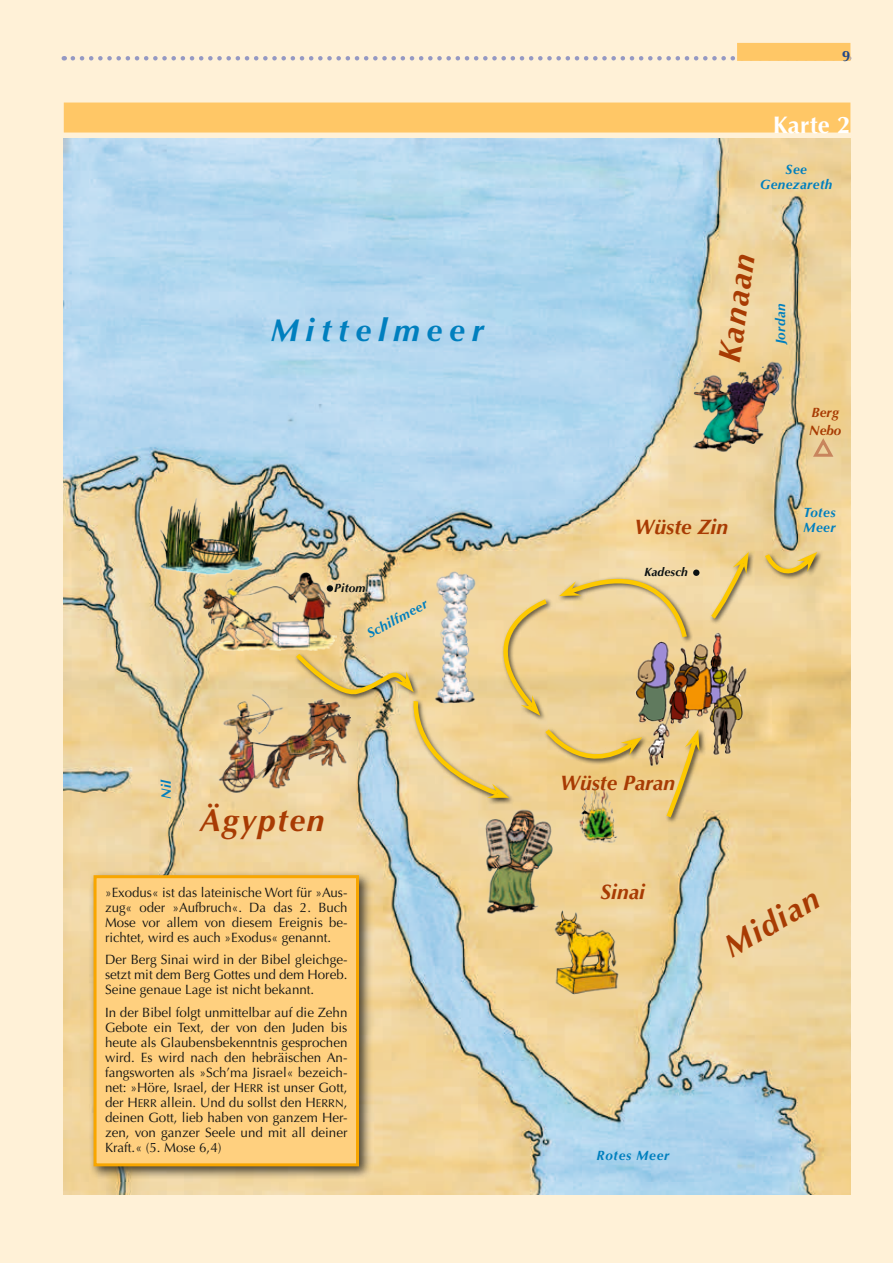
<style>
.page{position:relative;width:893px;height:1263px;background:#fff1d7}
.page>*{position:absolute;margin:0;border:0;box-sizing:border-box;transform-origin:0 0}
.t1{font:italic 700 31.8px "Optima LT";color:#a83b03}
.t2{font:italic 700 31.65px "Optima LT";letter-spacing:.21em;color:#007fbe}
.t3{font:italic 700 31.65px "Optima LT";letter-spacing:.05em;color:#a83b03}
.t4{font:700 24px "Optima LT";color:#fff}
.t5{font:italic 700 21px "Optima LT";color:#a83b03}
.t6{font:700 15px "Optima LT";color:#214788}
.t7{font:13.5px/15px "Optima LT";color:#131413;text-align:justify}
.t8{font:italic 700 13.5px/15px "Optima LT";letter-spacing:.03em;color:#007fbe;text-align:center}
.t9{font:italic 700 13.5px "Optima LT";letter-spacing:.05em;color:#007fbe}
.t10{font:italic 700 13.5px/18px "Optima LT";color:#a83b03}
.t11{font:italic 700 12px "Optima LT";letter-spacing:.01em;color:#0b1113}
.s1{font-size:11.25px}
</style>
<div class="page">
<svg style="left:73px;top:56px;width:662px;height:5px"></svg>
<div style="left:737px;top:43px;width:113px;height:18px;background:#ffc766"></div>
<img style="left:64px;top:138px;width:786px;height:1057px">
<div style="left:64px;top:103px;width:786px;height:30px;background:#ffc766"></div>
<img style="left:195px;top:562px;width:98px;height:91px">
<img style="left:155px;top:494px;width:109px;height:88px">
<img style="left:684px;top:358px;width:103px;height:95px">
<img style="left:483px;top:821px;width:72px;height:97px">
<img style="left:575px;top:821px;width:47px;height:27px">
<img style="left:551px;top:910px;width:70px;height:86px">
<img style="left:700px;top:631px;width:52px;height:136px">
<div style="left:664px;top:728px;width:42px;height:95px;background:#131413;opacity:.75"></div>
<div style="left:709px;top:550px;width:46px;height:75px;background:#131413;opacity:.75"></div>
<svg style="left:708px;top:552px;width:41px;height:70px"></svg>
<div style="left:763px;top:550px;width:60px;height:30px;background:#131413;opacity:.75"></div>
<svg style="left:762px;top:551px;width:55px;height:36px"></svg>
<div style="left:89px;top:870px;width:283px;height:310px;background:#131413;opacity:.75"></div>
<div style="left:95px;top:877px;width:262px;height:288px;background:#ffd07f"></div>
<div style="left:94px;top:875px;width:265px;height:291px;border:3px solid #f8a600"></div>
<svg style="left:293px;top:552px;width:407px;height:269px"></svg>
<img style="left:432px;top:571px;width:46px;height:134px">
<img style="left:216px;top:690px;width:135px;height:104px">
<div style="left:327px;top:585px;width:6px;height:7px;background:#0b1113;border-radius:50%"></div>
<div style="left:693px;top:569px;width:6px;height:7px;background:#0b1113;border-radius:50%"></div>
<svg style="left:810px;top:437px;width:26px;height:21px"></svg>
<h2 class="t2" style="left:271px;top:311px;width:215px">Mittelmeer</h2>
<p class="t11" style="left:334px;top:581px;width:33px">Pitom</p>
<p class="t8" style="left:364px;top:628px;width:68px;rotate:-28deg">Schilfmeer</p>
<p class="t8" style="left:159px;top:799px;width:21px;rotate:-90deg">Nil</p>
<h2 class="t3" style="left:200px;top:801px;width:126px">Ägypten</h2>
<p class="t7" style="left:105px;top:885px;width:244px">»Exodus« ist das lateinische Wort für »Aus&shy;zug« oder »Aufbruch«. Da das 2. Buch Mose vor allem von diesem Ereignis be&shy;richtet, wird es auch »Exodus« genannt.</p>
<p class="t7" style="left:105px;top:952px;width:244px">Der Berg Sinai wird in der Bibel gleichge&shy;setzt mit dem Berg Gottes und dem Horeb.<br>Seine genaue Lage ist nicht bekannt.</p>
<p class="t7" style="left:105px;top:1005px;width:244px">In der Bibel folgt unmittelbar auf die Zehn Gebote ein Text, der von den Juden bis heute als Glaubensbekenntnis gesprochen wird. Es wird nach den hebräischen An&shy;fangsworten als »Sch’ma Jisrael« bezeich&shy;net: »Höre, Israel, der H<span class="s1">ERR</span> ist unser Gott, der H<span class="s1">ERR</span> allein. Und du sollst den H<span class="s1">ERRN</span>, deinen Gott, lieb haben von ganzem Her&shy;zen, von ganzer Seele und mit all deiner Kraft.« (5. Mose 6,4)</p>
<p class="t6" style="left:842px;top:47px;width:10px">9</p>
<h3 class="t4" style="left:773px;top:110px;width:79px">Karte 2</h3>
<p class="t8" style="left:760px;top:162px;width:74px">See<br>Genezareth</p>
<h1 class="t1" style="left:710px;top:360px;width:111px;rotate:-82deg">Kanaan</h1>
<p class="t8" style="left:773px;top:344px;width:43px;rotate:-90deg">Jordan</p>
<p class="t10" style="left:809px;top:403px;width:34px">Berg<br>Nebo</p>
<h3 class="t5" style="left:635px;top:514px;width:95px">Wüste Zin</h3>
<p class="t11" style="left:644px;top:565px;width:45px">Kadesch</p>
<p class="t8" style="left:804px;top:505px;width:33px;text-align:left">Totes<br>Meer</p>
<h3 class="t5" style="left:560px;top:771px;width:116px">Wüste Paran</h3>
<h3 class="t5" style="left:600px;top:880px;width:46px">Sinai</h3>
<h1 class="t1" style="left:717px;top:933px;width:106px;rotate:-31deg">Midian</h1>
<p class="t9" style="left:597px;top:1148px;width:74px">Rotes Meer</p>
</div>
